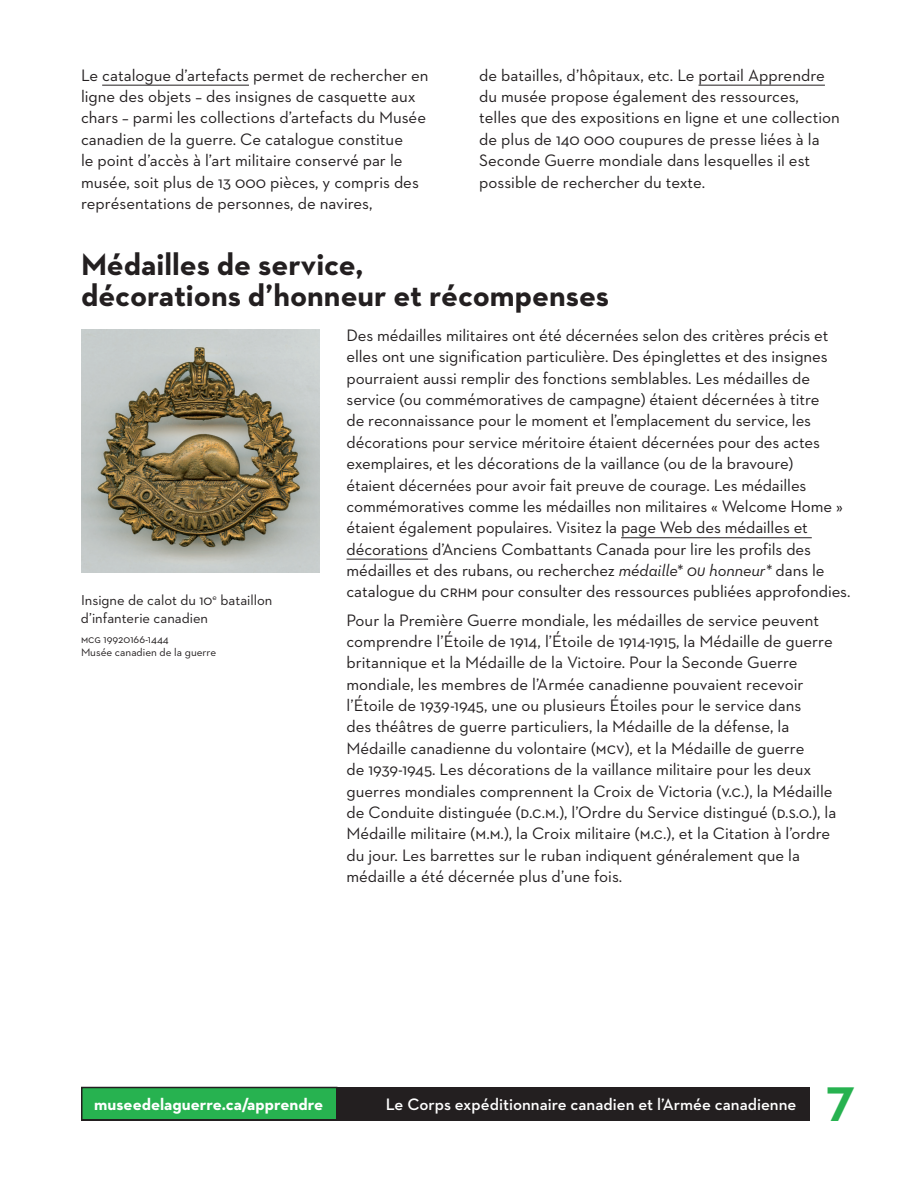
<style>
.page{position:relative;width:918px;height:1188px;background:#fff}
.page>*{position:absolute;margin:0;border:0;box-sizing:border-box;transform-origin:0 0}
.t1{font:700 49.5px "Neutraface 2 Text";color:#27b250}
.t2{font:700 31.5px/31.5px "Neutraface 2 Text";color:#231f20}
.t3{font:16.8px/21.5px "Neutraface 2 Text";color:#231f20}
.t4{font:600 16.8px "Neutraface 2 Text";color:#fff}
.t5{font:700 16.8px "Neutraface 2 Text";color:#fff}
.t6{font:14.7px/18px "Neutraface 2 Text";color:#231f20}
.t7{font:11.25px/13.5px "Neutraface 2 Text";color:#231f20}
.s1{font-style:italic}
</style>
<div class="page">
<div style="left:81px;top:1087px;width:729px;height:33px;background:#231f20"></div>
<div style="left:82px;top:1088px;width:255px;height:32px;background:#27b250"></div>
<div style="left:81px;top:1087px;width:257px;height:33px;border:2px solid #231f20"></div>
<hr style="left:102px;top:85px;width:147px;height:1px;background:#231f20">
<hr style="left:699px;top:85px;width:126px;height:1px;background:#231f20">
<hr style="left:621px;top:537px;width:191px;height:1px;background:#231f20">
<hr style="left:346px;top:559px;width:82px;height:1px;background:#231f20">
<img style="left:81px;top:330px;width:239px;height:243px">
<p class="t3" style="left:81px;top:64px;width:349px">Le catalogue d’artefacts permet de rechercher en ligne des objets – des insignes de casquette aux chars – parmi les collections d’artefacts du Musée canadien de la guerre. Ce catalogue constitue<br>le point d’accès à l’art militaire conservé par le musée, soit plus de 13 000 pièces, y compris des représentations de personnes, de navires,</p>
<p class="t3" style="left:479px;top:64px;width:362px">de batailles, d’hôpitaux, etc. Le portail Apprendre du musée propose également des ressources, telles que des expositions en ligne et une collection de plus de 140 000 coupures de presse liées à la Seconde Guerre mondiale dans lesquelles il est possible de rechercher du texte.</p>
<h2 class="t2" style="left:81px;top:248px;width:530px">Médailles de service,<br>décorations d’honneur et récompenses</h2>
<p class="t3" style="left:346px;top:324px;width:506px">Des médailles militaires ont été décernées selon des critères précis et elles ont une signification particulière. Des épinglettes et des insignes pourraient aussi remplir des fonctions semblables. Les médailles de service (ou commémoratives de campagne) étaient décernées à titre<br>de reconnaissance pour le moment et l’emplacement du service, les décorations pour service méritoire étaient décernées pour des actes exemplaires, et les décorations de la vaillance (ou de la bravoure)<br>étaient décernées pour avoir fait preuve de courage. Les médailles commémoratives comme les médailles non militaires « Welcome Home » étaient également populaires. Visitez la page Web des médailles et décorations d’Anciens Combattants Canada pour lire les profils des médailles et des rubans, ou recherchez <span class="s1">médaille* ou honneur*</span> dans le catalogue du crhm pour consulter des ressources publiées approfondies.</p>
<p class="t3" style="left:346px;top:609px;width:491px">Pour la Première Guerre mondiale, les médailles de service peuvent comprendre l’Étoile de 1914, l’Étoile de 1914-1915, la Médaille de guerre britannique et la Médaille de la Victoire. Pour la Seconde Guerre mondiale, les membres de l’Armée canadienne pouvaient recevoir l’Étoile de 1939-1945, une ou plusieurs Étoiles pour le service dans<br>des théâtres de guerre particuliers, la Médaille de la défense, la Médaille canadienne du volontaire (mcv), et la Médaille de guerre<br>de 1939-1945. Les décorations de la vaillance militaire pour les deux guerres mondiales comprennent la Croix de Victoria (v.c.), la Médaille de Conduite distinguée (d.c.m.), l’Ordre du Service distingué (d.s.o.), la Médaille militaire (m.m.), la Croix militaire (m.c.), et la Citation à l’ordre du jour. Les barrettes sur le ruban indiquent généralement que la médaille a été décernée plus d’une fois.</p>
<p class="t6" style="left:81px;top:590px;width:193px">Insigne de calot du 10<sup>e</sup> bataillon d’infanterie canadien</p>
<p class="t7" style="left:81px;top:632px;width:137px">mcg 19920166-1444<br>Musée canadien de la guerre</p>
<p class="t5" style="left:94px;top:1094px;width:230px">museedelaguerre.ca/apprendre</p>
<p class="t4" style="left:386px;top:1094px;width:412px">Le Corps expéditionnaire canadien et l’Armée canadienne</p>
<h1 class="t1" style="left:826px;top:1072px;width:30px">7</h1>
</div>
